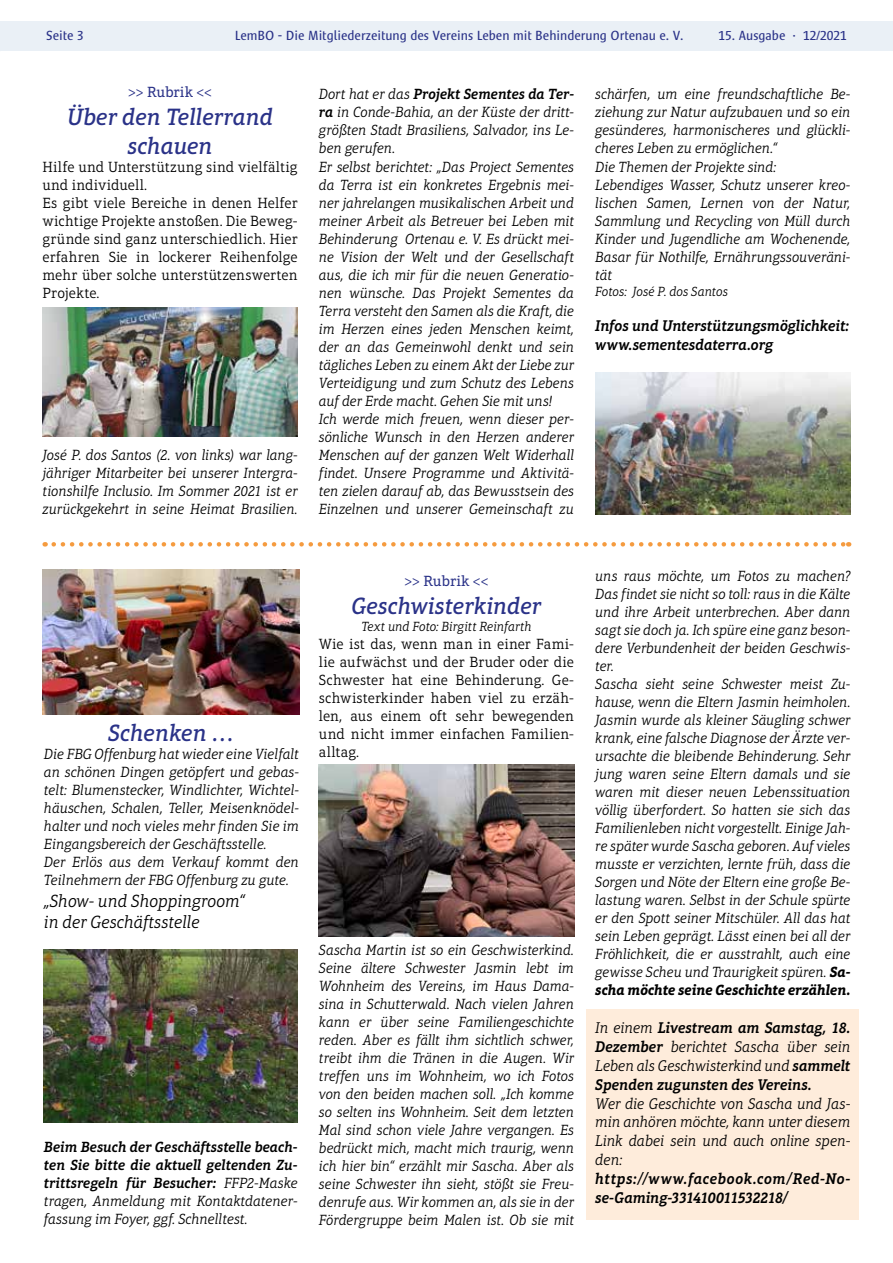
<style>
.page{position:relative;width:893px;height:1263px;background:#fff}
.page>*{position:absolute;margin:0;border:0;box-sizing:border-box;transform-origin:0 0}
.t1{font:italic 500 24px/28.8px "Aptifer Slab LT Pro";color:#2a3288;text-align:center}
.t2{font:italic 300 18px/21.6px "Aptifer Slab LT Pro";color:#000}
.t3{font:italic 600 15.75px/18.9px "Aptifer Slab LT Pro";letter-spacing:-.005em;color:#000}
.t4{font:italic 300 15.75px/18.9px "Aptifer Slab LT Pro";letter-spacing:-.015em;color:#000;text-align:justify}
.t5{font:italic 600 15.75px/18.9px "Aptifer Slab LT Pro";letter-spacing:.015em;color:#000}
.t6{font:italic 300 15px/18px "Aptifer Slab LT Pro";letter-spacing:-.01em;color:#000}
.t7{font:300 15px/18px "Aptifer Slab LT Pro";color:#000}
.t8{font:italic 600 15px/18px "Aptifer Slab LT Pro";color:#000;text-align:justify}
.t9{font:15px "Aptifer Slab LT Pro";color:#2a3288}
.t10{font:13.5px "Satero Sans LT Pro";color:#2a3288}
.t11{font:italic 300 13.5px "Aptifer Slab LT Pro";letter-spacing:-.005em;color:#000}
.s1{font-weight:600}
.s2{font-weight:300}
.s3{font-weight:700}
</style>
<div class="page">
<div style="left:587px;top:1009px;width:272px;height:210px;background:#feecdb"></div>
<div style="left:0;top:21px;width:893px;height:30px;background:#eaf0f6"></div>
<svg style="left:54px;top:542px;width:795px;height:5px"></svg>
<img style="left:42px;top:307px;width:256px;height:130px">
<img style="left:595px;top:372px;width:255px;height:143px">
<img style="left:42px;top:570px;width:257px;height:144px">
<img style="left:44px;top:949px;width:254px;height:174px">
<img style="left:319px;top:764px;width:255px;height:172px">
<p class="t10" style="left:46px;top:27px;width:39px">Seite 3</p>
<p class="t10" style="left:235px;top:27px;width:450px">LemBO - Die Mitgliederzeitung des Vereins Leben mit Behinderung Ortenau e. V.</p>
<p class="t10" style="left:719px;top:27px;width:130px">15. Ausgabe · 12/2021</p>
<p class="t9" style="left:128px;top:83px;width:85px">&gt;&gt; Rubrik &lt;&lt;</p>
<h1 class="t1" style="left:67px;top:103px;width:207px">Über den Tellerrand schauen</h1>
<p class="t7" style="left:43px;top:158px;width:257px">Hilfe und Unterstützung sind vielfältig und individuell.<br>Es gibt viele Bereiche in denen Helfer wichtige Projekte anstoßen. Die Beweg&shy;gründe sind ganz unterschiedlich. Hier erfahren Sie in lockerer Reihenfolge mehr über solche unterstützenswerten Projekte.</p>
<p class="t6" style="left:43px;top:446px;width:257px;text-align:justify">José P. dos Santos (2. von links) war lang&shy;jähriger Mitarbeiter bei unserer Intergra&shy;tionshilfe Inclusio. Im Sommer 2021 ist er zurückgekehrt in seine Heimat Brasilien.</p>
<p class="t6" style="left:319px;top:85px;width:257px">Dort hat er das <span class="s1">Projekt Sementes da Ter&shy;ra</span> in Conde-Bahia, an der Küste der dritt&shy;größten Stadt Brasiliens, Salvador, ins Le&shy;ben gerufen.<br>Er selbst berichtet: „Das Project Sementes da Terra ist ein konkretes Ergebnis mei&shy;ner jahrelangen musikalischen Arbeit und meiner Arbeit als Betreuer bei Leben mit Behinderung Ortenau e. V. Es drückt mei&shy;ne Vision der Welt und der Gesellschaft aus, die ich mir für die neuen Generatio&shy;nen wünsche. Das Projekt Sementes da Terra versteht den Samen als die Kraft, die im Herzen eines jeden Menschen keimt, der an das Gemeinwohl denkt und sein tägliches Leben zu einem Akt der Liebe zur Verteidigung und zum Schutz des Lebens auf der Erde macht. Gehen Sie mit uns!<br>Ich werde mich freuen, wenn dieser per&shy;sönliche Wunsch in den Herzen anderer Menschen auf der ganzen Welt Widerhall findet. Unsere Programme und Aktivitä&shy;ten zielen darauf ab, das Bewusstsein des Einzelnen und unserer Gemeinschaft zu</p>
<p class="t6" style="left:595px;top:85px;width:257px">schärfen, um eine freundschaftliche Be&shy;ziehung zur Natur aufzubauen und so ein gesünderes, harmonischeres und glückli&shy;cheres Leben zu ermöglichen.“<br>Die Themen der Projekte sind:<br>Lebendiges Wasser, Schutz unserer kreo&shy;lischen Samen, Lernen von der Natur, Sammlung und Recycling von Müll durch Kinder und Jugendliche am Wochenende, Basar für Nothilfe, Ernährungssouveräni&shy;tät</p>
<p class="t11" style="left:595px;top:284px;width:134px">Fotos: José P. dos Santos</p>
<p class="t3" style="left:595px;top:316px;width:255px">Infos und Unterstützungsmöglichkeit: www.sementesdaterra.org</p>
<h1 class="t1" style="left:108px;top:718px;width:128px">Schenken ...</h1>
<p class="t6" style="left:44px;top:745px;width:257px">Die FBG Offenburg hat wieder eine Vielfalt an schönen Dingen getöpfert und gebas&shy;telt: Blumenstecker, Windlichter, Wichtel&shy;häuschen, Schalen, Teller, Meisenknödel&shy;halter und noch vieles mehr finden Sie im Eingangsbereich der Geschäftsstelle.<br>Der Erlös aus dem Verkauf kommt den Teilnehmern der FBG Offenburg zu gute.</p>
<p class="t2" style="left:44px;top:890px;width:202px">„Show- und Shoppingroom“ in der Geschäftsstelle</p>
<p class="t8" style="left:44px;top:1138px;width:255px">Beim Besuch der Geschäftsstelle beach&shy;ten Sie bitte die aktuell geltenden Zu&shy;trittsregeln für Besucher: <span class="s2">FFP2-Maske tragen, Anmeldung mit Kontaktdatener&shy;fassung im Foyer, ggf. Schnelltest.</span></p>
<p class="t9" style="left:405px;top:572px;width:85px">&gt;&gt; Rubrik &lt;&lt;</p>
<h1 class="t1" style="left:352px;top:592px;width:191px">Geschwisterkinder</h1>
<p class="t11" style="left:361px;top:618px;width:172px">Text und Foto: Birgitt Reinfarth</p>
<p class="t7" style="left:319px;top:635px;width:257px;text-align:justify">Wie ist das, wenn man in einer Fami&shy;lie aufwächst und der Bruder oder die Schwester hat eine Behinderung. Ge&shy;schwisterkinder haben viel zu erzäh&shy;len, aus einem oft sehr bewegenden und nicht immer einfachen Familien&shy;alltag.</p>
<p class="t6" style="left:319px;top:941px;width:257px;text-align:justify">Sascha Martin ist so ein Geschwisterkind.<br>Seine ältere Schwester Jasmin lebt im Wohnheim des Vereins, im Haus Dama&shy;sina in Schutterwald. Nach vielen Jahren kann er über seine Familiengeschichte reden. Aber es fällt ihm sichtlich schwer, treibt ihm die Tränen in die Augen. Wir treffen uns im Wohnheim, wo ich Fotos von den beiden machen soll. „Ich komme so selten ins Wohnheim. Seit dem letzten Mal sind schon viele Jahre vergangen. Es bedrückt mich, macht mich traurig, wenn ich hier bin“ erzählt mir Sascha. Aber als seine Schwester ihn sieht, stößt sie Freu&shy;denrufe aus. Wir kommen an, als sie in der Fördergruppe beim Malen ist. Ob sie mit</p>
<p class="t6" style="left:595px;top:567px;width:257px">uns raus möchte, um Fotos zu machen?<br>Das findet sie nicht so toll: raus in die Kälte und ihre Arbeit unterbrechen. Aber dann sagt sie doch ja. Ich spüre eine ganz beson&shy;dere Verbundenheit der beiden Geschwis&shy;ter.<br>Sascha sieht seine Schwester meist Zu&shy;hause, wenn die Eltern Jasmin heimholen.<br>Jasmin wurde als kleiner Säugling schwer krank, eine falsche Diagnose der Ärzte ver&shy;ursachte die bleibende Behinderung. Sehr jung waren seine Eltern damals und sie waren mit dieser neuen Lebenssituation völlig überfordert. So hatten sie sich das Familienleben nicht vorgestellt. Einige Jah&shy;re später wurde Sascha geboren. Auf vieles musste er verzichten, lernte früh, dass die Sorgen und Nöte der Eltern eine große Be&shy;lastung waren. Selbst in der Schule spürte er den Spott seiner Mitschüler. All das hat sein Leben geprägt. Lässt einen bei all der Fröhlichkeit, die er ausstrahlt, auch eine gewisse Scheu und Traurigkeit spüren. <span class="s3">Sa&shy;scha möchte seine Geschichte erzählen.</span></p>
<p class="t3" style="left:595px;top:1018px;width:257px;text-align:justify"><span class="s2">In einem</span> Livestream am Samstag, 18.<br>Dezember <span class="s2">berichtet Sascha über sein Leben als Geschwisterkind und</span> sammelt Spenden zugunsten des Vereins.</p>
<p class="t4" style="left:595px;top:1094px;width:257px">Wer die Geschichte von Sascha und Jas&shy;min anhören möchte, kann unter diesem Link dabei sein und auch online spen&shy;den:</p>
<p class="t5" style="left:595px;top:1169px;width:257px">https://www.facebook.com/Red-No&shy;se-Gaming-331410011532218/</p>
</div>
